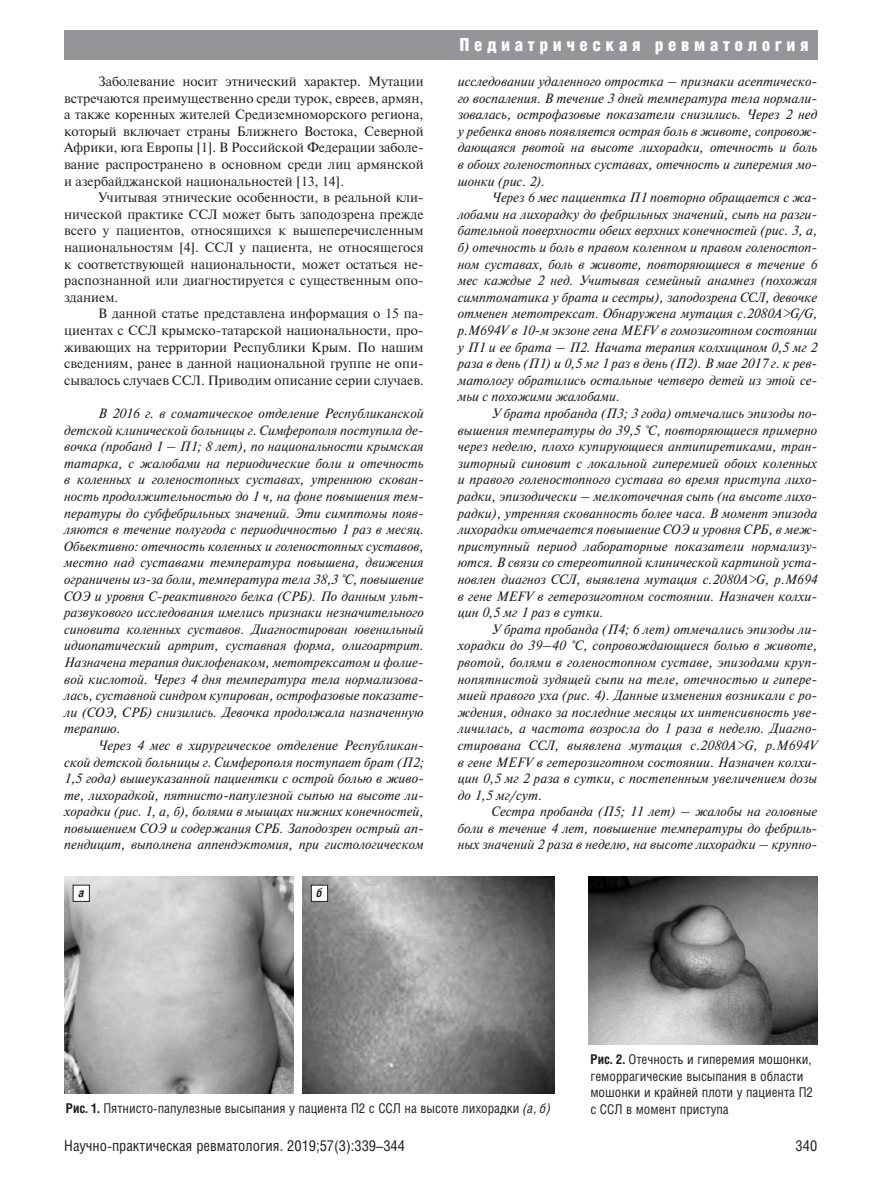
<style>
.page{position:relative;width:893px;height:1190px;background:#fff}
.page>*{position:absolute;margin:0;border:0;box-sizing:border-box;transform-origin:0 0}
.t1{font:900 18px "Helios Cond";letter-spacing:.25em;color:#fff}
.t2{font:15px "Helios Cond";color:#231f20}
.t3{font:italic 13.5px/16.6px "Newton C";color:#231f20;text-align:justify}
.t4{font:13.5px/16.6px "Newton C";color:#231f20;text-align:justify}
.t5{font:13.5px/16.5px "Helios Cond";color:#231f20}
.t6{font:italic 700 12px "Helios Cond";color:#231f20}
.s1{font-weight:700}
.s2{font-style:italic}
</style>
<div class="page">
<div style="left:64px;top:30px;width:753px;height:30px;background:#939598"></div>
<img style="left:64px;top:876px;width:230px;height:217px">
<img style="left:302px;top:876px;width:253px;height:217px">
<img style="left:589px;top:876px;width:228px;height:168px">
<div style="left:73px;top:885px;width:16px;height:16px;background:#fff"></div>
<div style="left:311px;top:885px;width:16px;height:16px;background:#fff"></div>
<div style="left:311px;top:884px;width:17px;height:17px;border:1px solid #231f20"></div>
<p class="t4" style="left:64px;top:74px;width:361px;text-indent:34px">Заболевание носит этнический характер. Мутации встречаются преимущественно среди турок, евреев, армян, а также коренных жителей Средиземноморского региона, который включает страны Ближнего Востока, Северной Африки, юга Европы [1]. В Российской Федерации заболе&shy;вание распространено в основном среди лиц армянской и азербайджанской национальностей [13, 14].</p>
<p class="t4" style="left:64px;top:190px;width:361px;text-indent:34px">Учитывая этнические особенности, в реальной кли&shy;нической практике ССЛ может быть заподозрена прежде всего у пациентов, относящихся к вышеперечисленным национальностям [4]. ССЛ у пациента, не относящегося к соответствующей национальности, может остаться не&shy;распознанной или диагностируется с существенным опо&shy;зданием.</p>
<p class="t4" style="left:64px;top:306px;width:361px;text-indent:34px">В данной статье представлена информация о 15 па&shy;циентах с ССЛ крымско-татарской национальности, про&shy;живающих на территории Республики Крым. По нашим сведениям, ранее в данной национальной группе не опи&shy;сывалось случаев ССЛ. Приводим описание серии случаев.</p>
<p class="t3" style="left:64px;top:406px;width:361px;text-indent:34px">В 2016 г. в соматическое отделение Республиканской детской клинической больницы г. Симферополя поступила де&shy;вочка (пробанд 1 – П1; 8 лет), по национальности крымская татарка, с жалобами на периодические боли и отечность в коленных и голеностопных суставах, утреннюю скован&shy;ность продолжительностью до 1 ч, на фоне повышения тем&shy;пературы до субфебрильных значений. Эти симптомы появ&shy;ляются в течение полугода с периодичностью 1 раз в месяц.<br>Объективно: отечность коленных и голеностопных суставов, местно над суставами температура повышена, движения ограничены из-за боли, температура тела 38,3 °C, повышение СОЭ и уровня С-реактивного белка (СРБ). По данным ульт&shy;развукового исследования имелись признаки незначительного синовита коленных суставов. Диагностирован ювенильный идиопатический артрит, суставная форма, олигоартрит.<br>Назначена терапия диклофенаком, метотрексатом и фолие&shy;вой кислотой. Через 4 дня температура тела нормализова&shy;лась, суставной синдром купирован, острофазовые показате&shy;ли (СОЭ, СРБ) снизились. Девочка продолжала назначенную терапию.</p>
<p class="t3" style="left:64px;top:738px;width:361px;text-indent:34px">Через 4 мес в хирургическое отделение Республикан&shy;ской детской больницы г. Симферополя поступает брат (П2; 1,5 года) вышеуказанной пациентки с острой болью в живо&shy;те, лихорадкой, пятнисто-папулезной сыпью на высоте ли&shy;хорадки (рис. 1, а, б), болями в мышцах нижних конечностей, повышением СОЭ и содержания СРБ. Заподозрен острый ап&shy;пендицит, выполнена аппендэктомия, при гистологическом</p>
<p class="t6" style="left:78px;top:887px;width:7px">а</p>
<p class="t6" style="left:316px;top:887px;width:7px">б</p>
<h1 class="t1" style="left:459px;top:38px;width:351px">Педиатрическая ревматология</h1>
<p class="t3" style="left:458px;top:74px;width:361px">исследовании удаленного отростка – признаки асептическо&shy;го воспаления. В течение 3 дней температура тела нормали&shy;зовалась, острофазовые показатели снизились. Через 2 нед у ребенка вновь появляется острая боль в животе, сопровож&shy;дающаяся рвотой на высоте лихорадки, отечность и боль в обоих голеностопных суставах, отечность и гиперемия мо&shy;шонки (рис. 2).</p>
<p class="t3" style="left:458px;top:191px;width:361px;text-indent:34px">Через 6 мес пациентка П1 повторно обращается с жа&shy;лобами на лихорадку до фебрильных значений, сыпь на разги&shy;бательной поверхности обеих верхних конечностей (рис. 3, а, б) отечность и боль в правом коленном и правом голеностоп&shy;ном суставах, боль в животе, повторяющиеся в течение 6 мес каждые 2 нед. Учитывая семейный анамнез (похожая симптоматика у брата и сестры), заподозрена ССЛ, девочке отменен метотрексат. Обнаружена мутация с.2080А&gt;G/G, p.M694V в 10-м экзоне гена MEFV в гомозиготном состоянии у П1 и ее брата – П2. Начата терапия колхицином 0,5 мг 2 раза в день (П1) и 0,5 мг 1 раз в день (П2). В мае 2017 г. к рев&shy;матологу обратились остальные четверо детей из этой се&shy;мьи с похожими жалобами.</p>
<p class="t3" style="left:458px;top:406px;width:361px;text-indent:34px">У брата пробанда (П3; 3 года) отмечались эпизоды по&shy;вышения температуры до 39,5 °С, повторяющиеся примерно через неделю, плохо купирующиеся антипиретиками, тран&shy;зиторный синовит с локальной гиперемией обоих коленных и правого голеностопного сустава во время приступа лихо&shy;радки, эпизодически – мелкоточечная сыпь (на высоте лихо&shy;радки), утренняя скованность более часа. В момент эпизода лихорадки отмечается повышение СОЭ и уровня СРБ, в меж&shy;приступный период лабораторные показатели нормализу&shy;ются. В связи со стереотипной клинической картиной уста&shy;новлен диагноз ССЛ, выявлена мутация с.2080А&gt;G, p.M694 в гене MEFV в гетерозиготном состоянии. Назначен колхи&shy;цин 0,5 мг 1 раз в сутки.</p>
<p class="t3" style="left:458px;top:622px;width:361px;text-indent:34px">У брата пробанда (П4; 6 лет) отмечались эпизоды ли&shy;хорадки до 39–40 °C, сопровождающиеся болью в животе, рвотой, болями в голеностопном суставе, эпизодами круп&shy;нопятнистой зудящей сыпи на теле, отечностью и гипере&shy;мией правого уха (рис. 4). Данные изменения возникали с ро&shy;ждения, однако за последние месяцы их интенсивность уве&shy;личилась, а частота возросла до 1 раза в неделю. Диагно&shy;стирована ССЛ, выявлена мутация с.2080А&gt;G, p.M694V в гене MEFV в гетерозиготном состоянии. Назначен колхи&shy;цин 0,5 мг 2 раза в сутки, с постепенным увеличением дозы до 1,5 мг/сут.</p>
<p class="t3" style="left:458px;top:804px;width:361px;text-indent:34px">Сестра пробанда (П5; 11 лет) – жалобы на головные боли в течение 4 лет, повышение температуры до фебриль&shy;ных значений 2 раза в неделю, на высоте лихорадки – крупно-</p>
<p class="t5" style="left:66px;top:1100px;width:486px"><span class="s1">Рис. 1.</span> Пятнисто-папулезные высыпания у пациента П2 с ССЛ на высоте лихорадки <span class="s2">(а, б)</span></p>
<p class="t5" style="left:590px;top:1051px;width:224px"><span class="s1">Рис. 2.</span> Отечность и гиперемия мошонки, геморрагические высыпания в области мошонки и крайней плоти у пациента П2 с ССЛ в момент приступа</p>
<p class="t2" style="left:64px;top:1139px;width:342px">Научно-практическая ревматология. 2019;57(3):339–344</p>
<p class="t2" style="left:795px;top:1139px;width:23px">340</p>
</div>
